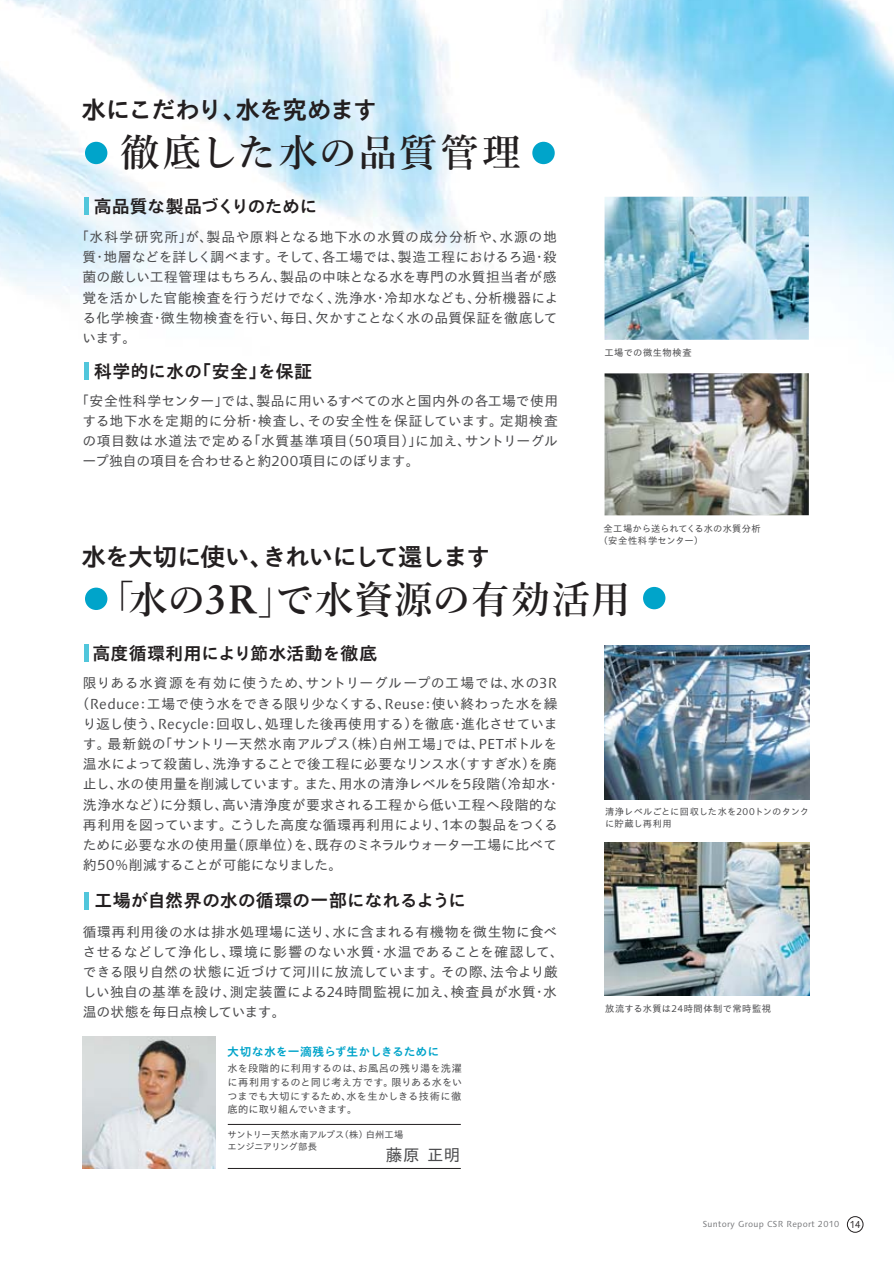
<style>
.page{position:relative;width:894px;height:1263px;background:#fff}
.page>*{position:absolute;margin:0;border:0;box-sizing:border-box;transform-origin:0 0}
.t1{font:39px "Suntory Mincho B 83 pv RKSJ H";letter-spacing:.02em;color:#231f20}
.t2{font:25.05px "Suntory Gothic B 83 pv RKSJ H";letter-spacing:-.08em;color:#231f20}
.t3{font:17.85px "Suntory Gothic B 83 pv RKSJ H";color:#231f20}
.t4{font:17.85px "Suntory Gothic B 83 pv RKSJ H";letter-spacing:-.03em;color:#231f20}
.t5{font:16.5px "Suntory Gothic R 83 pv RKSJ H";color:#4c4c4e}
.t6{font:13.8px/20.2px "Suntory Gothic R 83 pv RKSJ H";letter-spacing:.01em;color:#4c4c4e}
.t7{font:13.8px "Suntory Gothic R 83 pv RKSJ H";letter-spacing:.035em;color:#4c4c4e}
.t8{font:13.8px "Suntory Gothic R 83 pv RKSJ H";letter-spacing:-.04em;color:#4c4c4e}
.t9{font:11.85px "Suntory Gothic B 83 pv RKSJ H";letter-spacing:-.005em;color:#00a4ca}
.t10{font:10.2px/13.8px "Suntory Gothic R 83 pv RKSJ H";letter-spacing:.005em;color:#4c4c4e;text-align:justify}
.t11{font:9.3px/12px "Suntory Gothic R 83 pv RKSJ H";letter-spacing:.015em;color:#4c4c4e}
.t12{font:9.3px/11.7px "Suntory Gothic R 83 pv RKSJ H";letter-spacing:-.03em;color:#4c4c4e}
.t13{font:9.3px "Suntory Gothic R 83 pv RKSJ H";letter-spacing:.05em;color:#4c4c4e}
.t14{font:9.3px "Suntory Gothic R 83 pv RKSJ H";letter-spacing:.055em;color:#4c4c4e}
.t15{font:8.25px "SUNTORY Syntax";letter-spacing:.04em;color:#77787b}
.s1{font-size:9.6px;color:#231f20}
</style>
<div class="page">
<img style="left:0;top:0;width:893px;height:1233px">
<img style="left:604px;top:645px;width:205px;height:154px">
<img style="left:604px;top:842px;width:205px;height:153px">
<img style="left:604px;top:197px;width:204px;height:143px">
<img style="left:604px;top:373px;width:204px;height:142px">
<hr style="left:228px;top:1124px;width:232px;height:1px;background:#231f20">
<hr style="left:228px;top:1168px;width:232px;height:1px;background:#231f20">
<div style="left:847px;top:1216px;width:16px;height:16px;border:1px solid #231f20;border-radius:50%"></div>
<hr style="left:84px;top:197px;width:4px;height:17px;background:#51c6db">
<div style="left:84px;top:892px;width:5px;height:18px;background:#51c6db"></div>
<hr style="left:84px;top:362px;width:4px;height:17px;background:#51c6db">
<hr style="left:84px;top:645px;width:4px;height:17px;background:#51c6db">
<img style="left:83px;top:1036px;width:133px;height:132px">
<div style="left:85px;top:142px;width:22px;height:22px;background:#00a4ca;border-radius:50%"></div>
<div style="left:85px;top:588px;width:22px;height:22px;background:#00a4ca;border-radius:50%"></div>
<div style="left:643px;top:587px;width:22px;height:22px;background:#00a4ca;border-radius:50%"></div>
<div style="left:532px;top:142px;width:22px;height:22px;background:#00a4ca;border-radius:50%"></div>
<h2 class="t2" style="left:81px;top:100px;width:297px">水にこだわり、水を究めます</h2>
<h1 class="t1" style="left:81px;top:138px;width:441px">　徹底した水の品質管理</h1>
<p class="t4" style="left:94px;top:199px;width:225px">高品質な製品づくりのために</p>
<p class="t6" style="left:82px;top:228px;width:477px;text-indent:-7px">「水科学研究所」が、製品や原料となる地下水の水質の成分分析や、水源の地質・地層などを詳しく調べます。そして、各工場では、製造工程におけるろ過・殺菌の厳しい工程管理はもちろん、製品の中味となる水を専門の水質担当者が感覚を活かした官能検査を行うだけでなく、洗浄水・冷却水なども、分析機器による化学検査・微生物検査を行い、毎日、欠かすことなく水の品質保証を徹底しています。</p>
<p class="t3" style="left:94px;top:364px;width:220px">科学的に水の「安全」を保証</p>
<p class="t6" style="left:82px;top:392px;width:477px;text-align:justify;text-indent:-7px">「安全性科学センター」では、製品に用いるすべての水と国内外の各工場で使用する地下水を定期的に分析・検査し、その安全性を保証しています。定期検査の項目数は水道法で定める「水質基準項目（50項目）」に加え、サントリーグループ独自の項目を合わせると約200項目にのぼります。</p>
<p class="t14" style="left:604px;top:349px;width:89px">工場での微生物検査</p>
<p class="t11" style="left:598px;top:524px;width:163px;text-indent:5px">全工場から送られてくる水の水質分析（安全性科学センター）</p>
<h2 class="t2" style="left:81px;top:547px;width:411px">水を大切に使い、きれいにして還します</h2>
<h1 class="t1" style="left:95px;top:584px;width:536px">「水の3R」で水資源の有効活用</h1>
<p class="t3" style="left:92px;top:647px;width:286px">高度循環利用により節水活動を徹底</p>
<p class="t7" style="left:83px;top:678px;width:475px">限りある水資源を有効に使うため、サントリーグループの工場では、水の3R</p>
<p class="t6" style="left:76px;top:695px;width:483px">（Reduce：工場で使う水をできる限り少なくする、Reuse：使い終わった水を繰</p>
<p class="t6" style="left:83px;top:715px;width:476px">り返し使う、Recycle：回収し、処理した後再使用する）を徹底・進化させていま</p>
<p class="t6" style="left:83px;top:735px;width:476px">す。最新鋭の「サントリー天然水南アルプス（株）白州工場」では、PETボトルを</p>
<p class="t6" style="left:83px;top:756px;width:475px">温水によって殺菌し、洗浄することで後工程に必要なリンス水（すすぎ水）を廃</p>
<p class="t6" style="left:83px;top:776px;width:479px">止し、水の使用量を削減しています。また、用水の清浄レベルを5段階（冷却水・</p>
<p class="t6" style="left:83px;top:796px;width:475px">洗浄水など）に分類し、高い清浄度が要求される工程から低い工程へ段階的な</p>
<p class="t6" style="left:83px;top:816px;width:476px">再利用を図っています。こうした高度な循環再利用により、1本の製品をつくる</p>
<p class="t6" style="left:83px;top:836px;width:475px">ために必要な水の使用量（原単位）を、既存のミネラルウォーター工場に比べて</p>
<p class="t8" style="left:83px;top:860px;width:261px">約50％削減することが可能になりました。</p>
<p class="t3" style="left:94px;top:894px;width:373px">工場が自然界の水の循環の一部になれるように</p>
<p class="t6" style="left:83px;top:923px;width:482px">循環再利用後の水は排水処理場に送り、水に含まれる有機物を微生物に食べさせるなどして浄化し、環境に影響のない水質・水温であることを確認して、できる限り自然の状態に近づけて河川に放流しています。その際、法令より厳しい独自の基準を設け、測定装置による24時間監視に加え、検査員が水質・水温の状態を毎日点検しています。</p>
<p class="t9" style="left:227px;top:1047px;width:213px">大切な水を一滴残らず生かしきるために</p>
<p class="t10" style="left:227px;top:1062px;width:236px">水を段階的に利用するのは、お風呂の残り湯を洗濯に再利用するのと同じ考え方です。限りある水をいつまでも大切にするため、水を生かしきる技術に徹底的に取り組んでいきます。</p>
<p class="t12" style="left:227px;top:1130px;width:177px">サントリー天然水南アルプス（株）白州工場エンジニアリング部長</p>
<p class="t5" style="left:386px;top:1149px;width:76px">藤原　正明</p>
<p class="t11" style="left:605px;top:807px;width:205px">清浄レベルごとに回収した水を200トンのタンクに貯蔵し再利用</p>
<p class="t13" style="left:605px;top:1005px;width:168px">放流する水質は24時間体制で常時監視</p>
<p class="t15" style="left:702px;top:1219px;width:159px">Suntory Group CSR Report 2010 <span class="s1">14</span></p>
</div>
